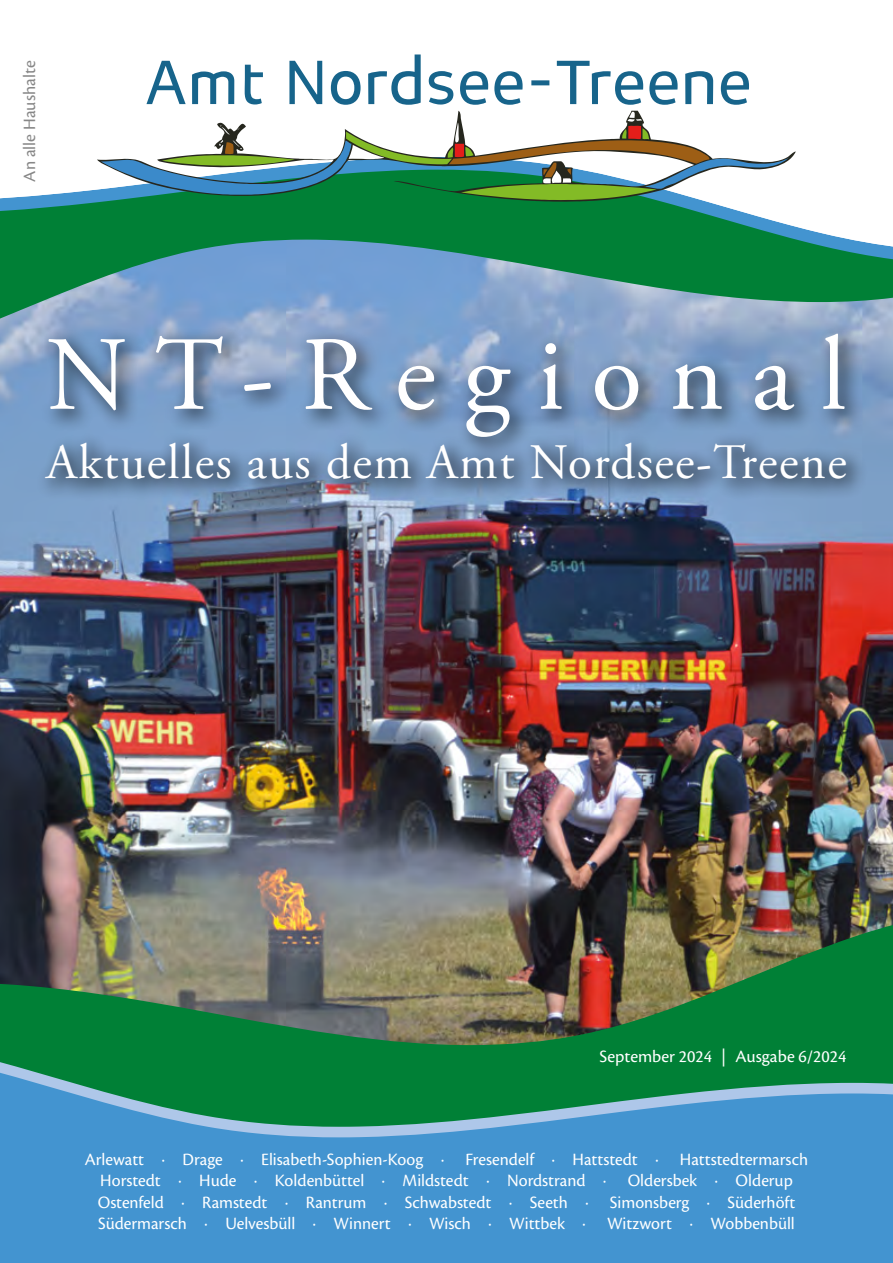
<style>
.page{position:relative;width:893px;height:1263px;background:#fff}
.page>*{position:absolute;margin:0;border:0;box-sizing:border-box;transform-origin:0 0}
.t1{font:105px "Adobe Garamond Pro";letter-spacing:.265em;color:#fff}
.t2{font:49.5px "Adobe Garamond Pro";letter-spacing:.03em;color:#fff}
.t3{font:18px/21.6px "Cronos Pro";color:#fff;text-align:center}
.t4{font:18px "Cronos Pro";color:#878787}
</style>
<div class="page">
<img style="left:0;top:357px;width:893px;height:558px">
<svg style="left:0;top:248px;width:893px;height:71px;background:#55989a"></svg>
<svg style="left:0;top:110px;width:893px;height:138px;fill:#008036"></svg>
<svg style="left:0;top:915px;width:893px;height:348px;background:#428687"></svg>
<svg style="left:97px;top:111px;width:699px;height:91px"></svg>
<svg style="left:101px;top:112px;width:688px;height:88px"></svg>
<svg style="left:146px;top:54px;width:603px;height:51px"></svg>
<div style="left:34px;top:323px;width:835px;height:180px;background:#000;opacity:.5"></div>
<p class="t4" style="left:19px;top:182px;width:122px;rotate:-90deg">An alle Haushalte</p>
<h1 class="t1" style="left:46px;top:312px;width:802px">NT-Regional</h1>
<h2 class="t2" style="left:46px;top:432px;width:802px">Aktuelles aus dem Amt Nordsee-Treene</h2>
<p class="t3" style="left:599px;top:1045px;width:249px">September 2024 | Ausgabe 6/2024</p>
<p class="t3" style="left:85px;top:1148px;width:725px">Arlewatt · Drage · Elisabeth-Sophien-Koog · Fresendelf · Hattstedt · Hattstedtermarsch Horstedt · Hude · Koldenbüttel · Mildstedt · Nordstrand · Oldersbek · Olderup Ostenfeld · Ramstedt · Rantrum · Schwabstedt · Seeth · Simonsberg · Süderhöft Südermarsch · Uelvesbüll · Winnert · Wisch · Wittbek · Witzwort · Wobbenbüll</p>
</div>
